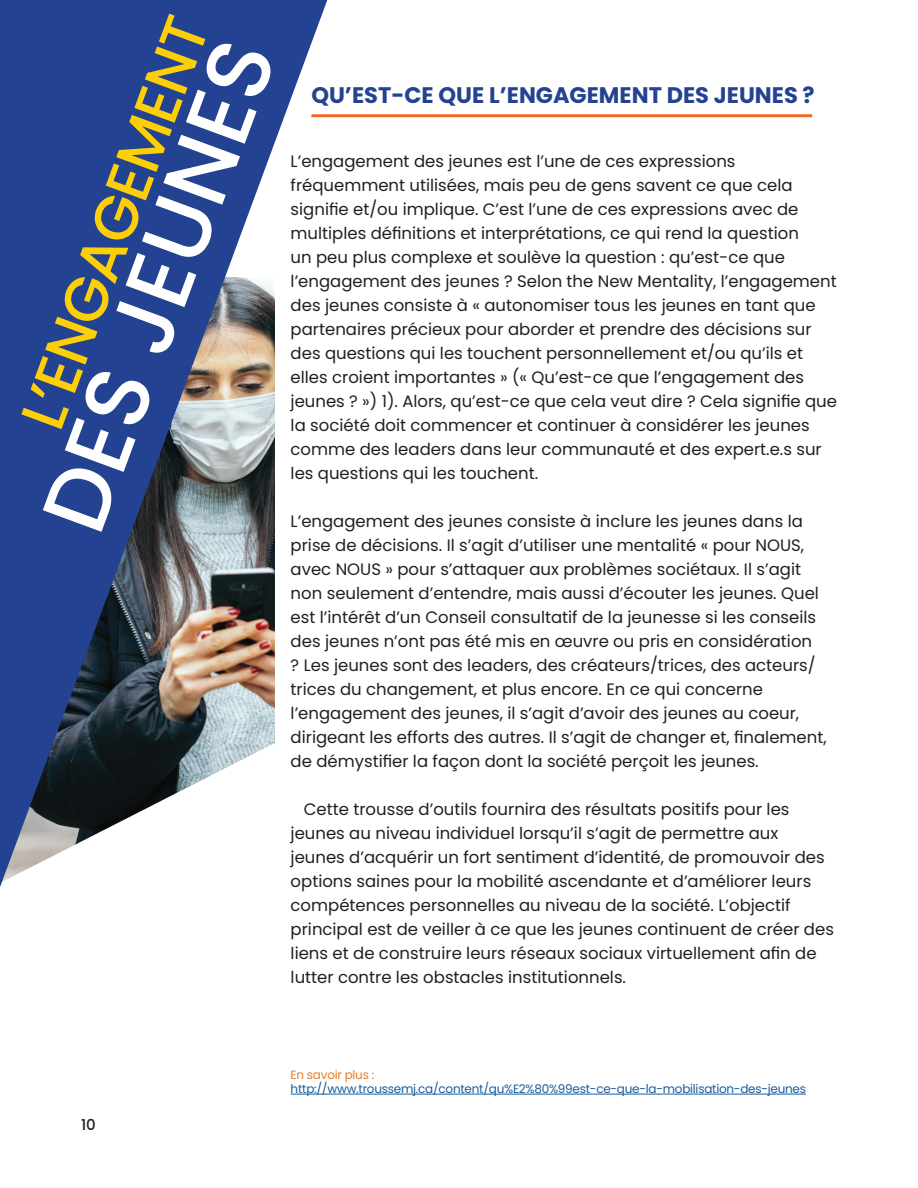
<style>
.page{position:relative;width:918px;height:1188px;background:#fff}
.page>*{position:absolute;margin:0;border:0;box-sizing:border-box;transform-origin:0 0}
.t1{font:500 90px "Poppins";color:#fff}
.t2{font:500 61.5px "Poppins";color:#fccf06}
.t3{font:700 22.5px "Poppins";color:#234292}
.t4{font:16.5px/24px "Poppins";color:#231f20}
.t5{font:500 15px "Poppins";color:#231f20}
.t6{font:12px "Poppins";letter-spacing:-.02em;color:#175d9e}
.t7{font:12px "Poppins";letter-spacing:-.02em;color:#ee7b1f}
</style>
<div class="page">
<svg style="left:0;top:0;width:327px;height:887px;fill:#234292"></svg>
<hr style="left:311px;top:114px;width:501px;height:3px;background:#f06921">
<hr style="left:291px;top:1094px;width:515px;height:1px;background:#175d9e">
<h2 class="t2" style="left:7px;top:414px;width:436px;rotate:-70deg">L’ENGAGEMENT</h2>
<h1 class="t1" style="left:21px;top:510px;width:517px;rotate:-70deg">DES JEUNES</h1>
<h3 class="t3" style="left:311px;top:82px;width:505px">QU’EST-CE QUE L’ENGAGEMENT DES JEUNES ?</h3>
<p class="t4" style="left:291px;top:149px;width:548px">L’engagement des jeunes est l’une de ces expressions fréquemment utilisées, mais peu de gens savent ce que cela signifie et/ou implique. C’est l’une de ces expressions avec de multiples définitions et interprétations, ce qui rend la question<br>un peu plus complexe et soulève la question : qu’est-ce que l’engagement des jeunes ? Selon the New Mentality, l’engagement des jeunes consiste à « autonomiser tous les jeunes en tant que partenaires précieux pour aborder et prendre des décisions sur des questions qui les touchent personnellement et/ou qu’ils et elles croient importantes » (« Qu’est-ce que l’engagement des jeunes ? ») 1). Alors, qu’est-ce que cela veut dire ? Cela signifie que la société doit commencer et continuer à considérer les jeunes comme des leaders dans leur communauté et des expert.e.s sur les questions qui les touchent.</p>
<p class="t4" style="left:291px;top:509px;width:538px">L’engagement des jeunes consiste à inclure les jeunes dans la prise de décisions. Il s’agit d’utiliser une mentalité « pour NOUS, avec NOUS » pour s’attaquer aux problèmes sociétaux. Il s’agit non seulement d’entendre, mais aussi d’écouter les jeunes. Quel est l’intérêt d’un Conseil consultatif de la jeunesse si les conseils des jeunes n’ont pas été mis en œuvre ou pris en considération<br>? Les jeunes sont des leaders, des créateurs/trices, des acteurs/ trices du changement, et plus encore. En ce qui concerne l’engagement des jeunes, il s’agit d’avoir des jeunes au coeur, dirigeant les efforts des autres. Il s’agit de changer et, finalement, de démystifier la façon dont la société perçoit les jeunes.</p>
<p class="t4" style="left:291px;top:797px;width:545px;text-indent:13px">Cette trousse d’outils fournira des résultats positifs pour les jeunes au niveau individuel lorsqu’il s’agit de permettre aux jeunes d’acquérir un fort sentiment d’identité, de promouvoir des options saines pour la mobilité ascendante et d’améliorer leurs compétences personnelles au niveau de la société. L’objectif principal est de veiller à ce que les jeunes continuent de créer des liens et de construire leurs réseaux sociaux virtuellement afin de lutter contre les obstacles institutionnels.</p>
<p class="t5" style="left:81px;top:1116px;width:16px">10</p>
<p class="t7" style="left:291px;top:1068px;width:85px">En savoir plus :</p>
<p class="t6" style="left:291px;top:1082px;width:517px">http://www.troussemj.ca/content/qu%E2%80%99est-ce-que-la-mobilisation-des-jeunes</p>
</div>
